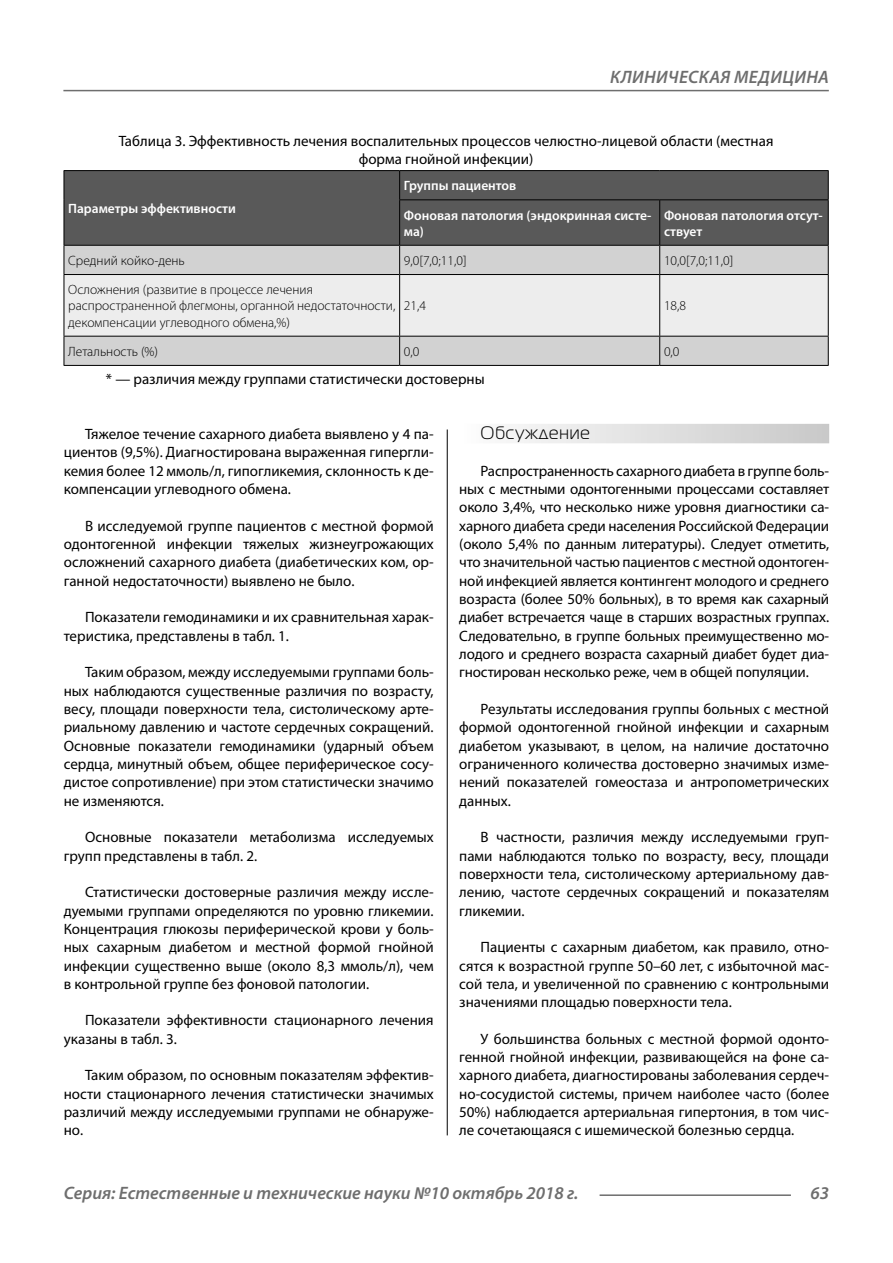
<style>
.page{position:relative;width:893px;height:1263px;background:#fff}
.page>*{position:absolute;margin:0;border:0;box-sizing:border-box;transform-origin:0 0}
.t1{font:italic 600 18px "Myriad Pro";color:#6e6e6e}
.t2{font:italic 600 18px "Myriad Pro";letter-spacing:.02em;color:#6e6e6e}
.Subheader{font:18px "Magistral C";letter-spacing:.05em;color:#000}
.Normal{font:15px/18.3px "Myriad Pro";color:#000;text-align:justify}
.podpis{font:15px/18.3px "Myriad Pro";color:#000;text-align:center}
.Tab_content{font:300 13.5px/16.2px "Myriad Pro";color:#000}
.Tab_header{font:600 13.5px/16.2px "Myriad Pro";color:#fff}
</style>
<div class="page">
<hr style="left:63px;top:90px;width:766px;height:1px;background:#6e6e6e">
<hr style="left:600px;top:1194px;width:191px;height:2px;background:#6e6e6e">
<div style="left:459px;top:424px;width:370px;height:19px;background:linear-gradient(to right,#fdfdfd,#c8c8c8)"></div>
<div style="left:65px;top:171px;width:763px;height:74px;background:#595959"></div>
<div style="left:65px;top:246px;width:763px;height:119px;background:#d2d2d2"></div>
<div style="left:65px;top:275px;width:763px;height:61px;background:#ededed"></div>
<svg style="left:399px;top:171px;width:1px;height:28px"></svg>
<hr style="left:399px;top:199px;width:261px;height:1px;background:#000">
<hr style="left:399px;top:200px;width:1px;height:45px;background:#000">
<hr style="left:660px;top:199px;width:169px;height:1px;background:#000">
<hr style="left:659px;top:200px;width:1px;height:45px;background:#000">
<svg style="left:64px;top:246px;width:1px;height:28px"></svg>
<svg style="left:399px;top:246px;width:1px;height:28px"></svg>
<svg style="left:659px;top:246px;width:1px;height:28px"></svg>
<svg style="left:828px;top:246px;width:1px;height:28px"></svg>
<hr style="left:64px;top:274px;width:336px;height:1px;background:#000">
<hr style="left:64px;top:275px;width:1px;height:61px;background:#000">
<hr style="left:400px;top:274px;width:260px;height:1px;background:#000">
<hr style="left:399px;top:275px;width:1px;height:61px;background:#000">
<hr style="left:660px;top:274px;width:169px;height:1px;background:#000">
<hr style="left:659px;top:275px;width:1px;height:61px;background:#000">
<hr style="left:828px;top:275px;width:1px;height:61px;background:#000">
<hr style="left:64px;top:336px;width:336px;height:1px;background:#000">
<svg style="left:64px;top:337px;width:1px;height:28px"></svg>
<hr style="left:400px;top:336px;width:260px;height:1px;background:#000">
<svg style="left:399px;top:337px;width:1px;height:28px"></svg>
<hr style="left:660px;top:336px;width:169px;height:1px;background:#000">
<svg style="left:659px;top:337px;width:1px;height:28px"></svg>
<svg style="left:828px;top:337px;width:1px;height:28px"></svg>
<hr style="left:64px;top:365px;width:336px;height:1px;background:#000">
<hr style="left:400px;top:365px;width:260px;height:1px;background:#000">
<hr style="left:660px;top:365px;width:169px;height:1px;background:#000">
<hr style="left:64px;top:170px;width:336px;height:1px;background:#000">
<svg style="left:64px;top:171px;width:1px;height:29px"></svg>
<hr style="left:400px;top:170px;width:260px;height:1px;background:#000">
<hr style="left:660px;top:170px;width:169px;height:1px;background:#000">
<svg style="left:828px;top:171px;width:1px;height:28px"></svg>
<hr style="left:64px;top:200px;width:1px;height:45px;background:#000">
<hr style="left:828px;top:200px;width:1px;height:45px;background:#000">
<hr style="left:64px;top:245px;width:336px;height:1px;background:#000">
<hr style="left:400px;top:245px;width:260px;height:1px;background:#000">
<hr style="left:660px;top:245px;width:169px;height:1px;background:#000">
<hr style="left:447px;top:429px;width:1px;height:706px;background:#000">
<p class="t2" style="left:610px;top:66px;width:220px">КЛИНИЧЕСКАЯ МЕДИЦИНА</p>
<p class="podpis" style="left:119px;top:131px;width:656px">Таблица 3. Эффективность лечения воспалительных процессов челюстно-лицевой области (местная форма гнойной инфекции)</p>
<p class="Tab_header" style="left:68px;top:200px;width:169px">Параметры эффективности</p>
<p class="Tab_header" style="left:404px;top:177px;width:114px">Группы пациентов</p>
<p class="Tab_header" style="left:404px;top:207px;width:249px">Фоновая патология (эндокринная систе&shy;ма)</p>
<p class="Tab_header" style="left:664px;top:207px;width:160px">Фоновая патология отсут&shy;ствует</p>
<p class="Tab_content" style="left:68px;top:252px;width:118px">Средний койко-день</p>
<p class="Tab_content" style="left:404px;top:252px;width:64px">9,0[7,0;11,0]</p>
<p class="Tab_content" style="left:664px;top:252px;width:71px">10,0[7,0;11,0]</p>
<p class="Tab_content" style="left:68px;top:281px;width:329px">Осложнения (развитие в процессе лечения распространенной флегмоны, органной недостаточности, декомпенсации углеводного обмена,%)</p>
<p class="Tab_content" style="left:404px;top:298px;width:24px">21,4</p>
<p class="Tab_content" style="left:664px;top:298px;width:24px">18,8</p>
<p class="Tab_content" style="left:68px;top:343px;width:91px">Летальность (%)</p>
<p class="Tab_content" style="left:404px;top:343px;width:17px">0,0</p>
<p class="Tab_content" style="left:664px;top:343px;width:17px">0,0</p>
<p class="podpis" style="left:106px;top:370px;width:380px">* — различия между группами статистически достоверны</p>
<p class="Normal" style="left:64px;top:425px;width:371px;text-indent:21px">Тяжелое течение сахарного диабета выявлено у 4 па&shy;циентов (9,5%). Диагностирована выраженная гипергли&shy;кемия более 12 ммоль/л, гипогликемия, склонность к де&shy;компенсации углеводного обмена.</p>
<p class="Normal" style="left:64px;top:516px;width:371px;text-indent:21px">В исследуемой группе пациентов с местной формой одонтогенной инфекции тяжелых жизнеугрожающих осложнений сахарного диабета (диабетических ком, ор&shy;ганной недостаточности) выявлено не было.</p>
<p class="Normal" style="left:64px;top:608px;width:371px;text-indent:21px">Показатели гемодинамики и их сравнительная харак&shy;теристика, представлены в табл. 1.</p>
<p class="Normal" style="left:64px;top:663px;width:371px;text-indent:21px">Таким образом, между исследуемыми группами боль&shy;ных наблюдаются существенные различия по возрасту, весу, площади поверхности тела, систолическому арте&shy;риальному давлению и частоте сердечных сокращений.<br>Основные показатели гемодинамики (ударный объем сердца, минутный объем, общее периферическое сосу&shy;дистое сопротивление) при этом статистически значимо не изменяются.</p>
<p class="Normal" style="left:64px;top:828px;width:371px;text-indent:21px">Основные показатели метаболизма исследуемых групп представлены в табл. 2.</p>
<p class="Normal" style="left:64px;top:883px;width:371px;text-indent:21px">Статистически достоверные различия между иссле&shy;дуемыми группами определяются по уровню гликемии.<br>Концентрация глюкозы периферической крови у боль&shy;ных сахарным диабетом и местной формой гнойной инфекции существенно выше (около 8,3 ммоль/л), чем в контрольной группе без фоновой патологии.</p>
<p class="Normal" style="left:64px;top:1011px;width:371px;text-indent:21px">Показатели эффективности стационарного лечения указаны в табл. 3.</p>
<p class="Normal" style="left:64px;top:1066px;width:371px;text-indent:21px">Таким образом, по основным показателям эффектив&shy;ности стационарного лечения статистически значимых различий между исследуемыми группами не обнаруже&shy;но.</p>
<p class="Subheader" style="left:480px;top:423px;width:111px">Обсуждение</p>
<p class="Normal" style="left:459px;top:461px;width:371px;text-indent:21px">Распространенность сахарного диабета в группе боль&shy;ных с местными одонтогенными процессами составляет около 3,4%, что несколько ниже уровня диагностики са&shy;харного диабета среди населения Российской Федерации (около 5,4% по данным литературы). Следует отметить, что значительной частью пациентов с местной одонтоген&shy;ной инфекцией является контингент молодого и среднего возраста (более 50% больных), в то время как сахарный диабет встречается чаще в старших возрастных группах.<br>Следовательно, в группе больных преимущественно мо&shy;лодого и среднего возраста сахарный диабет будет диа&shy;гностирован несколько реже, чем в общей популяции.</p>
<p class="Normal" style="left:459px;top:699px;width:371px;text-indent:21px">Результаты исследования группы больных с местной формой одонтогенной гнойной инфекции и сахарным диабетом указывают, в целом, на наличие достаточно ограниченного количества достоверно значимых изме&shy;нений показателей гомеостаза и антропометрических данных.</p>
<p class="Normal" style="left:459px;top:828px;width:371px;text-indent:21px">В частности, различия между исследуемыми груп&shy;пами наблюдаются только по возрасту, весу, площади поверхности тела, систолическому артериальному дав&shy;лению, частоте сердечных сокращений и показателям гликемии.</p>
<p class="Normal" style="left:459px;top:938px;width:371px;text-indent:21px">Пациенты с сахарным диабетом, как правило, отно&shy;сятся к возрастной группе 50–60 лет, с избыточной мас&shy;сой тела, и увеличенной по сравнению с контрольными значениями площадью поверхности тела.</p>
<p class="Normal" style="left:459px;top:1029px;width:371px;text-indent:21px">У большинства больных с местной формой одонто&shy;генной гнойной инфекции, развивающейся на фоне са&shy;харного диабета, диагностированы заболевания сердеч&shy;но-сосудистой системы, причем наиболее часто (более 50%) наблюдается артериальная гипертония, в том чис&shy;ле сочетающаяся с ишемической болезнью сердца.</p>
<p class="t1" style="left:64px;top:1182px;width:516px">Серия: Естественные и технические науки №10 октябрь 2018 г.</p>
<p class="t1" style="left:810px;top:1182px;width:20px">63</p>
</div>
